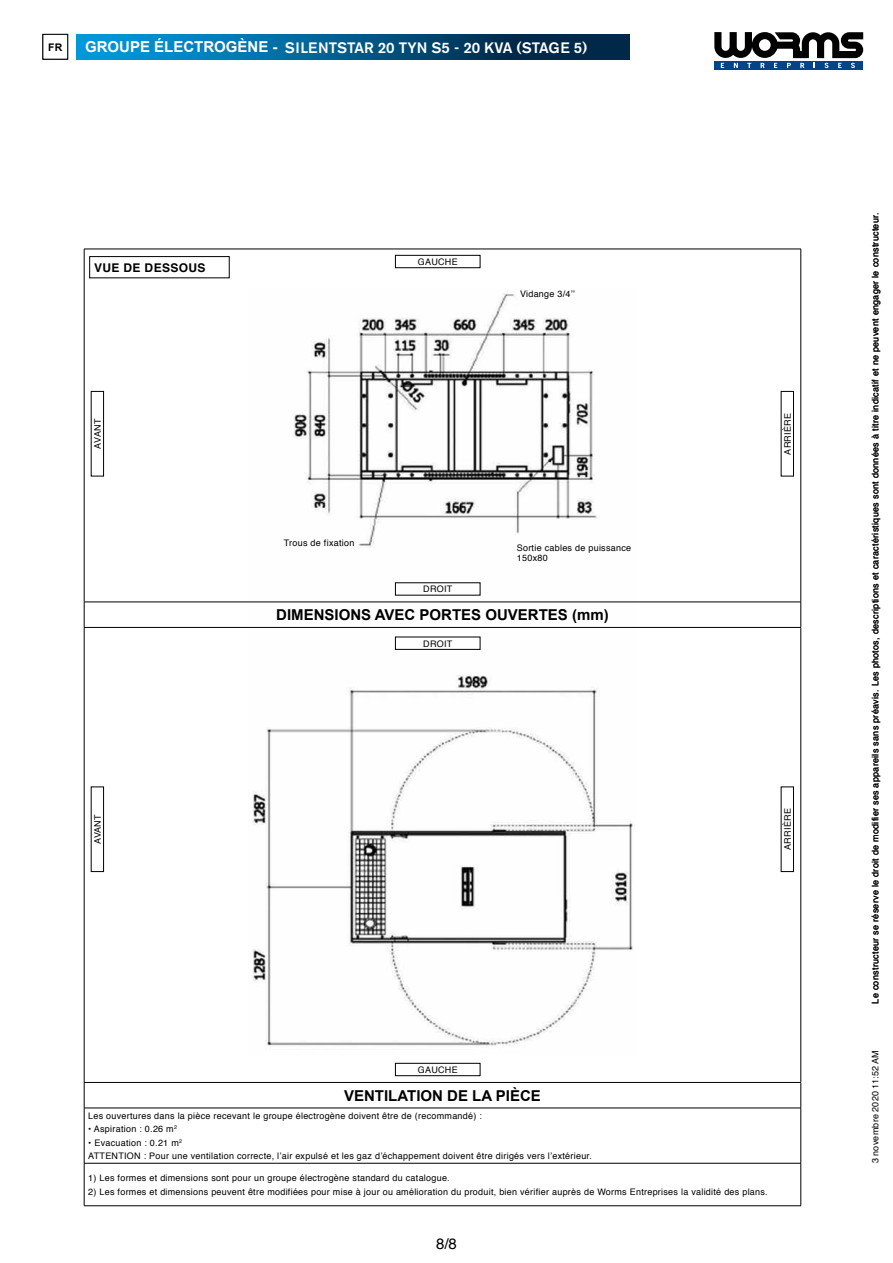
<style>
.page{position:relative;width:893px;height:1263px;background:#fff}
.page>*{position:absolute;margin:0;border:0;box-sizing:border-box;transform-origin:0 0}
.t1{font:700 15px "Arial";color:#000}
.t2{font:500 15px "Akzidenz Grotesk BE";color:#fff}
.t3{font:700 15px "Arial";color:#fff}
.t4{font:15px "Helvetica";color:#000}
.t5{font:700 12px "Helvetica";letter-spacing:.03em;color:#000}
.t6{font:700 10.5px "Arial";color:#000}
.t7{font:9px/13.5px "Helvetica";letter-spacing:.03em;color:#000}
</style>
<div class="page">
<div style="left:43px;top:34px;width:25px;height:26px;border:1px solid #000"></div>
<svg style="left:77px;top:34px;width:552px;height:26px;background:#005a89"></svg>
<svg style="left:714px;top:32px;width:149px;height:38px"></svg>
<img style="left:249px;top:293px;width:387px;height:753px">
<hr style="left:84px;top:249px;width:717px;height:1px;background:#000">
<hr style="left:84px;top:249px;width:1px;height:353px;background:#000">
<hr style="left:800px;top:249px;width:1px;height:353px;background:#000">
<hr style="left:84px;top:602px;width:717px;height:1px;background:#000">
<svg style="left:84px;top:602px;width:1px;height:25px"></svg>
<svg style="left:800px;top:602px;width:1px;height:25px"></svg>
<hr style="left:84px;top:627px;width:717px;height:1px;background:#000">
<hr style="left:84px;top:628px;width:1px;height:454px;background:#000">
<hr style="left:800px;top:628px;width:1px;height:454px;background:#000">
<hr style="left:84px;top:1082px;width:717px;height:1px;background:#000">
<svg style="left:84px;top:1083px;width:1px;height:25px"></svg>
<svg style="left:800px;top:1083px;width:1px;height:25px"></svg>
<hr style="left:84px;top:1108px;width:717px;height:1px;background:#000">
<hr style="left:84px;top:1108px;width:1px;height:55px;background:#000">
<hr style="left:800px;top:1108px;width:1px;height:55px;background:#000">
<hr style="left:84px;top:1163px;width:717px;height:1px;background:#000">
<hr style="left:84px;top:1163px;width:1px;height:42px;background:#000">
<hr style="left:800px;top:1163px;width:1px;height:42px;background:#000">
<hr style="left:84px;top:1205px;width:717px;height:1px;background:#000">
<div style="left:89px;top:256px;width:140px;height:22px;border:1px solid #000"></div>
<div style="left:395px;top:255px;width:85px;height:13px;border:1px solid #000"></div>
<div style="left:395px;top:1063px;width:85px;height:13px;border:1px solid #000"></div>
<div style="left:91px;top:391px;width:13px;height:85px;border:1px solid #000"></div>
<div style="left:91px;top:787px;width:13px;height:85px;border:1px solid #000"></div>
<div style="left:781px;top:391px;width:13px;height:85px;border:1px solid #000"></div>
<div style="left:781px;top:787px;width:13px;height:85px;border:1px solid #000"></div>
<p class="t6" style="left:48px;top:40px;width:15px">FR</p>
<h1 class="t3" style="left:85px;top:37px;width:194px">GROUPE ÉLECTROGÈNE -</h1>
<h1 class="t2" style="left:285px;top:38px;width:304px">SILENTSTAR 20 TYN S5 - 20 KVA (STAGE 5)</h1>
<h2 class="t5" style="left:94px;top:258px;width:113px">VUE DE DESSOUS</h2>
<p class="t7" style="left:91px;top:449px;width:31px;rotate:-90deg">AVANT</p>
<p class="t7" style="left:91px;top:844px;width:31px;rotate:-90deg">AVANT</p>
<p class="t7" style="left:418px;top:255px;width:41px">GAUCHE</p>
<p class="t7" style="left:520px;top:287px;width:56px">Vidange 3/4’’</p>
<p class="t7" style="left:284px;top:536px;width:72px">Trous de fixation</p>
<p class="t7" style="left:423px;top:583px;width:31px">DROIT</p>
<p class="t7" style="left:517px;top:542px;width:116px;line-height:10.8px">Sortie cables de puissance<br>150x80</p>
<h1 class="t1" style="left:276px;top:605px;width:334px">DIMENSIONS AVEC PORTES OUVERTES (mm)</h1>
<p class="t7" style="left:423px;top:637px;width:31px">DROIT</p>
<p class="t7" style="left:781px;top:455px;width:43px;rotate:-90deg">ARRIÈRE</p>
<p class="t7" style="left:781px;top:850px;width:43px;rotate:-90deg">ARRIÈRE</p>
<p class="t7" style="left:418px;top:1063px;width:41px">GAUCHE</p>
<h1 class="t1" style="left:344px;top:1085px;width:198px">VENTILATION DE LA PIÈCE</h1>
<p class="t7" style="left:88px;top:1109px;width:395px">Les ouvertures dans la pièce recevant le groupe électrogène doivent être de (recommandé) :</p>
<p class="t7" style="left:88px;top:1122px;width:90px">• Aspiration : 0.26 m<sup>2</sup></p>
<p class="t7" style="left:88px;top:1136px;width:505px">• Evacuation : 0.21 m<sup>2<br></sup>ATTENTION : Pour une ventilation correcte, l’air expulsé et les gaz d’échappement doivent être dirigés vers l’extérieur.</p>
<p class="t7" style="left:88px;top:1171px;width:363px">1) Les formes et dimensions sont pour un groupe électrogène standard du catalogue.</p>
<p class="t7" style="left:88px;top:1185px;width:681px">2) Les formes et dimensions peuvent être modifiées pour mise à jour ou amélioration du produit, bien vérifier auprès de Worms Entreprises la validité des plans.</p>
<h1 class="t4" style="left:436px;top:1232px;width:22px">8/8</h1>
<p class="t7" style="left:869px;top:1004px;width:792px;rotate:-90deg">Le constructeur se réserve le droit de modifier ses appareils sans préavis. Les photos, descriptions et caractéristiques sont données à titre indicatif et ne peuvent engager le constructeur.</p>
<p class="t7" style="left:869px;top:1163px;width:114px;rotate:-90deg">3 novembre 2020 11:52 AM</p>
</div>
